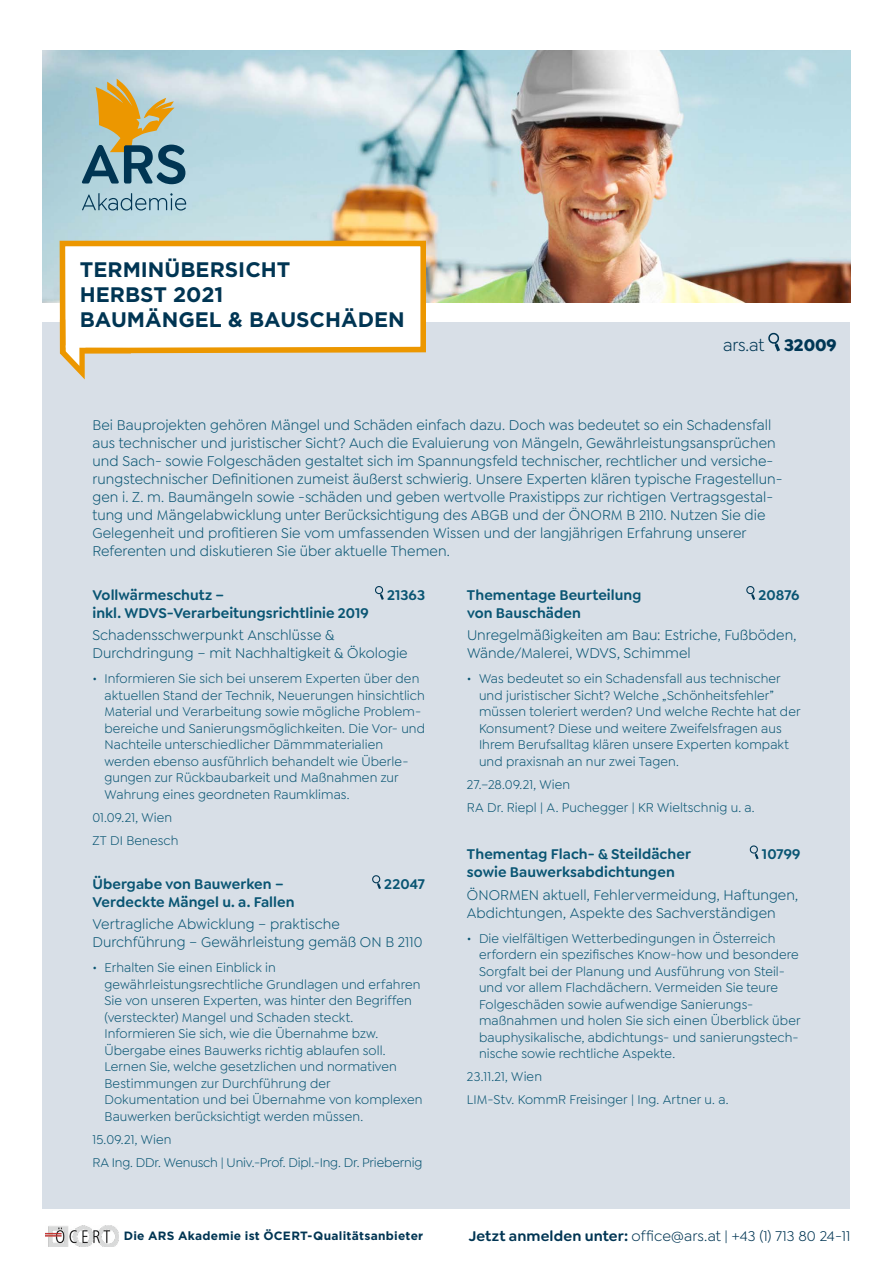
<style>
.page{position:relative;width:893px;height:1263px;background:#fff}
.page>*{position:absolute;margin:0;border:0;box-sizing:border-box;transform-origin:0 0}
.t1{font:700 21px/25.2px "Gotham";color:#003553}
.t2{font:18px "Goldplay";color:#003755}
.t3{font:15px/18px "Goldplay";letter-spacing:.005em;color:#095573}
.t4{font:600 15px "Goldplay";letter-spacing:.005em;color:#095573}
.t5{font:15px "Goldplay";color:#003553}
.t6{font:13.5px/16.5px "Goldplay";letter-spacing:.005em;color:#095573}
.t7{font:700 12px "Gotham";letter-spacing:.02em;color:#003553}
.s1{font-weight:700}
.s2{font-weight:600}
</style>
<div class="page">
<div style="left:43px;top:323px;width:807px;height:886px;background:#d8dfe7"></div>
<img style="left:43px;top:51px;width:807px;height:251px">
<img style="left:45px;top:1226px;width:73px;height:21px">
<svg style="left:82px;top:193px;width:104px;height:18px;background:#94b7c5"></svg>
<svg style="left:81px;top:79px;width:104px;height:105px;background:#a1aa93"></svg>
<svg style="left:768px;top:332px;width:12px;height:20px"></svg>
<svg style="left:375px;top:586px;width:9px;height:14px"></svg>
<svg style="left:372px;top:875px;width:9px;height:14px"></svg>
<svg style="left:746px;top:586px;width:9px;height:14px"></svg>
<svg style="left:749px;top:845px;width:10px;height:15px"></svg>
<svg style="left:57px;top:238px;width:372px;height:141px"></svg>
<h1 class="t1" style="left:80px;top:257px;width:326px">TERMINÜBERSICHT<br>HERBST 2021<br>BAUMÄNGEL &amp; BAUSCHÄDEN</h1>
<h2 class="t2" style="left:723px;top:335px;width:115px">ars.at <span class="s1">32009</span></h2>
<p class="t3" style="left:92px;top:416px;width:692px">Bei Bauprojekten gehören Mängel und Schäden einfach dazu. Doch was bedeutet so ein Schadensfall aus technischer und juristischer Sicht? Auch die Evaluierung von Mängeln, Gewährleistungsansprüchen und Sach- sowie Folgeschäden gestaltet sich im Spannungsfeld technischer, rechtlicher und versiche&shy;rungstechnischer Definitionen zumeist äußerst schwierig. Unsere Experten klären typische Fragestellun&shy;gen i. Z. m. Baumängeln sowie -schäden und geben wertvolle Praxistipps zur richtigen Vertragsgestal&shy;tung und Mängelabwicklung unter Berücksichtigung des ABGB und der ÖNORM B 2110. Nutzen Sie die Gelegenheit und profitieren Sie vom umfassenden Wissen und der langjährigen Erfahrung unserer Referenten und diskutieren Sie über aktuelle Themen.</p>
<p class="t4" style="left:92px;top:586px;width:133px">Vollwärmeschutz –</p>
<p class="t4" style="left:387px;top:586px;width:40px">21363</p>
<p class="t4" style="left:92px;top:604px;width:278px">inkl. WDVS-Verarbeitungsrichtlinie 2019</p>
<p class="t3" style="left:92px;top:626px;width:317px">Schadensschwerpunkt Anschlüsse &amp;<br>Durchdringung – mit Nachhaltigkeit &amp; Ökologie</p>
<p class="t6" style="left:104px;top:670px;width:322px;text-indent:-12px">• Informieren Sie sich bei unserem Experten über den aktuellen Stand der Technik, Neuerungen hinsichtlich Material und Verarbeitung sowie mögliche Problem&shy;bereiche und Sanierungsmöglichkeiten. Die Vor- und Nachteile unterschiedlicher Dämmmaterialien werden ebenso ausführlich behandelt wie Überle&shy;gungen zur Rückbaubarkeit und Maßnahmen zur Wahrung eines geordneten Raumklimas.</p>
<p class="t6" style="left:92px;top:806px;width:88px;line-height:23px">01.09.21, Wien<br>ZT DI Benesch</p>
<p class="t4" style="left:92px;top:875px;width:193px">Übergabe von Bauwerken –</p>
<p class="t4" style="left:384px;top:875px;width:42px">22047</p>
<p class="t4" style="left:92px;top:893px;width:204px">Verdeckte Mängel u. a. Fallen</p>
<p class="t3" style="left:92px;top:915px;width:332px">Vertragliche Abwicklung – praktische<br>Durchführung – Gewährleistung gemäß ON B 2110</p>
<p class="t6" style="left:104px;top:960px;width:320px;text-indent:-12px">• Erhalten Sie einen Einblick in gewährleistungsrechtliche Grundlagen und erfahren Sie von unseren Experten, was hinter den Begriffen (versteckter) Mangel und Schaden steckt.<br>Informieren Sie sich, wie die Übernahme bzw.<br>Übergabe eines Bauwerks richtig ablaufen soll.<br>Lernen Sie, welche gesetzlichen und normativen Bestimmungen zur Durchführung der Dokumentation und bei Übernahme von komplexen Bauwerken berücksichtigt werden müssen.</p>
<p class="t6" style="left:92px;top:1128px;width:331px;line-height:23px">15.09.21, Wien<br>RA Ing. DDr. Wenusch | Univ.-Prof. Dipl.-Ing. Dr. Priebernig</p>
<p class="t7" style="left:124px;top:1228px;width:301px">Die ARS Akademie ist ÖCERT-Qualitätsanbieter</p>
<p class="t4" style="left:467px;top:586px;width:176px">Thementage Beurteilung</p>
<p class="t4" style="left:758px;top:586px;width:42px">20876</p>
<p class="t4" style="left:467px;top:604px;width:116px">von Bauschäden</p>
<p class="t3" style="left:467px;top:626px;width:331px">Unregelmäßigkeiten am Bau: Estriche, Fußböden,<br>Wände/Malerei, WDVS, Schimmel</p>
<p class="t6" style="left:479px;top:670px;width:323px;text-indent:-12px">• Was bedeutet so ein Schadensfall aus technischer und juristischer Sicht? Welche „Schönheitsfehler” müssen toleriert werden? Und welche Rechte hat der Konsument? Diese und weitere Zweifelsfragen aus Ihrem Berufsalltag klären unsere Experten kompakt und praxisnah an nur zwei Tagen.</p>
<p class="t6" style="left:467px;top:773px;width:289px;line-height:23px">27.–28.09.21, Wien<br>RA Dr. Riepl | A. Puchegger | KR Wieltschnig u. a.</p>
<p class="t4" style="left:467px;top:845px;width:225px">Thementag Flach- &amp; Steildächer</p>
<p class="t4" style="left:762px;top:845px;width:40px">10799</p>
<p class="t4" style="left:467px;top:863px;width:209px">sowie Bauwerksabdichtungen</p>
<p class="t3" style="left:467px;top:886px;width:333px">ÖNORMEN aktuell, Fehlervermeidung, Haftungen,<br>Abdichtungen, Aspekte des Sachverständigen</p>
<p class="t6" style="left:479px;top:930px;width:323px;text-indent:-12px">• Die vielfältigen Wetterbedingungen in Österreich erfordern ein spezifisches Know-how und besondere Sorgfalt bei der Planung und Ausführung von Steil&shy;und vor allem Flachdächern. Vermeiden Sie teure Folgeschäden sowie aufwendige Sanierungs&shy;maßnahmen und holen Sie sich einen Überblick über bauphysikalische, abdichtungs- und sanierungstech&shy;nische sowie rechtliche Aspekte.</p>
<p class="t6" style="left:467px;top:1065px;width:263px;line-height:23px">23.11.21, Wien<br>LIM-Stv. KommR Freisinger | Ing. Artner u. a.</p>
<p class="t5" style="left:469px;top:1227px;width:383px"><span class="s2">Jetzt anmelden unter:</span> office@ars.at | +43 (1) 713 80 24-11</p>
</div>
